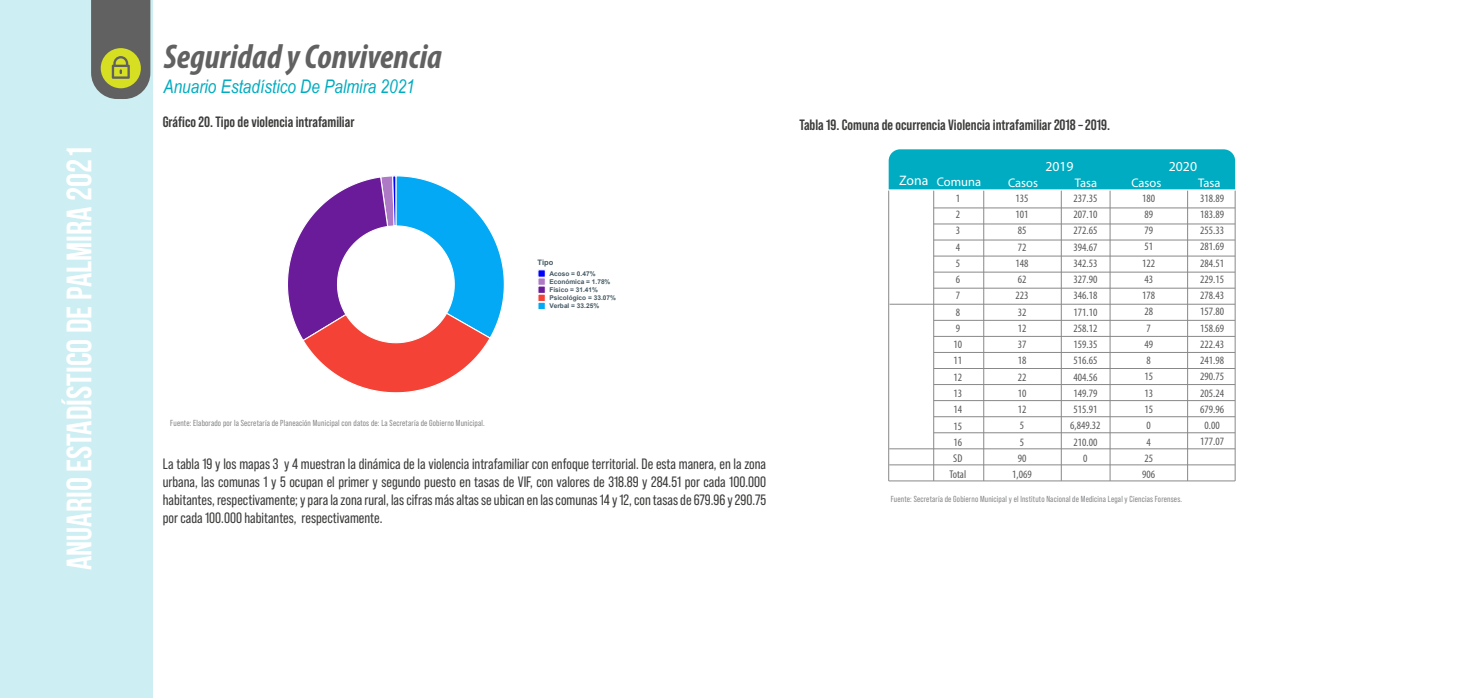
<style>
.page{position:relative;width:1475px;height:698px;background:#fff}
.page>*{position:absolute;margin:0;border:0;box-sizing:border-box;transform-origin:0 0}
.t1{font:700 35.25px "Bebas Neue";color:#fff}
.t2{font:italic 700 condensed 34.38px "Myriad Pro";color:#616161}
.t3{font:italic 18.75px "Arial Narrow";color:#00acc1}
.t4{font:15px/18px "Bebas Neue Pro";color:#3c3c3b;text-align:justify}
.t5{font:700 15px "Bebas Neue Pro";color:#3c3c3b}
.t6{font:13.75px "Myriad Pro";color:#fff}
.t7{font:12.5px "Myriad Pro";color:#fff}
.t8{font:condensed 11.25px/16.2px "Myriad Pro";color:#58585a;text-align:center}
.t9{font:8.75px "Bebas Neue Pro";letter-spacing:.02em;color:#87888a}
.t10{font:700 7.5px "Arial";color:#455a64}
.t11{font:700 6.5px/8.1px "Arial";color:#455a64}
</style>
<div class="page">
<svg style="left:287px;top:175px;width:218px;height:218px"></svg>
<div style="left:537px;top:269px;width:9px;height:9px;background:#00f;border:1px solid #fff"></div>
<div style="left:537px;top:277px;width:9px;height:9px;background:#af7ac5;border:1px solid #fff"></div>
<div style="left:537px;top:285px;width:9px;height:9px;background:#6a1b9a;border:1px solid #fff"></div>
<div style="left:537px;top:293px;width:9px;height:9px;background:#f44336;border:1px solid #fff"></div>
<div style="left:537px;top:301px;width:9px;height:9px;background:#03a9f4;border:1px solid #fff"></div>
<div style="left:0;top:0;width:153px;height:698px;background:#cdeef2"></div>
<svg style="left:91px;top:0;width:59px;height:99px;background:#7c7f5c"></svg>
<div style="left:888px;top:149px;width:346px;height:40px;background:#00acc1"></div>
<hr style="left:933px;top:208px;width:301px;height:1px;background:#898888">
<hr style="left:933px;top:224px;width:301px;height:1px;background:#898888">
<hr style="left:933px;top:240px;width:301px;height:1px;background:#898888">
<hr style="left:933px;top:256px;width:301px;height:1px;background:#898888">
<hr style="left:933px;top:272px;width:301px;height:1px;background:#898888">
<hr style="left:933px;top:288px;width:301px;height:1px;background:#898888">
<hr style="left:889px;top:304px;width:345px;height:1px;background:#898888">
<hr style="left:933px;top:320px;width:301px;height:1px;background:#898888">
<hr style="left:933px;top:336px;width:301px;height:1px;background:#898888">
<hr style="left:933px;top:352px;width:301px;height:1px;background:#898888">
<hr style="left:933px;top:368px;width:301px;height:1px;background:#898888">
<hr style="left:933px;top:384px;width:301px;height:1px;background:#898888">
<hr style="left:933px;top:400px;width:301px;height:1px;background:#898888">
<hr style="left:933px;top:416px;width:301px;height:1px;background:#898888">
<hr style="left:933px;top:432px;width:301px;height:1px;background:#898888">
<hr style="left:889px;top:448px;width:345px;height:1px;background:#898888">
<hr style="left:889px;top:464px;width:345px;height:1px;background:#898888">
<hr style="left:888px;top:480px;width:346px;height:1px;background:#898888">
<hr style="left:933px;top:190px;width:1px;height:291px;background:#898888">
<hr style="left:983px;top:190px;width:1px;height:291px;background:#898888">
<hr style="left:1060px;top:190px;width:1px;height:291px;background:#898888">
<hr style="left:1109px;top:190px;width:1px;height:291px;background:#898888">
<hr style="left:1187px;top:190px;width:1px;height:291px;background:#898888">
<hr style="left:1234px;top:190px;width:1px;height:291px;background:#898888">
<hr style="left:888px;top:190px;width:1px;height:291px;background:#898888">
<h1 class="t1" style="left:60px;top:570px;width:426px;rotate:-90deg">Anuario Estadístico De Palmira 2021</h1>
<h2 class="t2" style="left:164px;top:35px;width:279px">Seguridad y Convivencia</h2>
<p class="t3" style="left:163px;top:73px;width:253px">Anuario Estadístico De Palmira 2021</p>
<p class="t5" style="left:163px;top:113px;width:193px">Gráfico 20. Tipo de violencia intrafamiliar</p>
<p class="t9" style="left:170px;top:418px;width:316px">Fuente: Elaborado por la Secretaría de Planeación Municipal con datos de: La Secretaría de Gobierno Municipal.</p>
<p class="t10" style="left:537px;top:257px;width:17px">Tipo</p>
<p class="t11" style="left:549px;top:269px;width:68px">Acoso = 0.47%<br>Económica = 1.78%<br>Físico = 31.41%<br>Psicológico = 33.07%<br>Verbal = 33.25%</p>
<p class="t4" style="left:163px;top:454px;width:605px">La tabla 19 y los mapas 3 y 4 muestran la dinámica de la violencia intrafamiliar con enfoque territorial. De esta manera, en la zona urbana, las comunas 1 y 5 ocupan el primer y segundo puesto en tasas de VIF, con valores de 318.89 y 284.51 por cada 100.000 habitantes, respectivamente; y para la zona rural, las cifras más altas se ubican en las comunas 14 y 12, con tasas de 679.96 y 290.75 por cada 100.000 habitantes, respectivamente.</p>
<p class="t5" style="left:799px;top:117px;width:312px">Tabla 19. Comuna de ocurrencia Violencia intrafamiliar 2018 – 2019.</p>
<p class="t6" style="left:1045px;top:157px;width:30px">2019</p>
<p class="t6" style="left:1168px;top:157px;width:30px">2020</p>
<p class="t6" style="left:899px;top:172px;width:31px">Zona</p>
<p class="t7" style="left:936px;top:174px;width:46px">Comuna</p>
<p class="t7" style="left:1007px;top:175px;width:31px">Casos</p>
<p class="t8" style="left:949px;top:190px;width:18px">1<br>2<br>3<br>4<br>5<br>6<br>7<br>8<br>9<br>10<br>11<br>12<br>13<br>14<br>15<br>16<br>SD<br>Total</p>
<p class="t8" style="left:1012px;top:190px;width:21px">135<br>101<br>85<br>72<br>148<br>62<br>223<br>32<br>12<br>37<br>18<br>22<br>10<br>12<br>5<br>5<br>90<br>1,069</p>
<p class="t8" style="left:1070px;top:190px;width:32px">237.35<br>207.10<br>272.65<br>394.67<br>342.53<br>327.90<br>346.18<br>171.10<br>258.12<br>159.35<br>516.65<br>404.56<br>149.79<br>515.91<br>6,849.32<br>210.00<br>0</p>
<p class="t8" style="left:1142px;top:190px;width:14px">180<br>89<br>79<br>51<br>122<br>43<br>178<br>28<br>7<br>49<br>8<br>15<br>13<br>15<br>0<br>4<br>25<br>906</p>
<p class="t8" style="left:1200px;top:189px;width:25px">318.89<br>183.89<br>255.33<br>281.69<br>284.51<br>229.15<br>278.43<br>157.80<br>158.69<br>222.43<br>241.98<br>290.75<br>205.24<br>679.96<br>0.00<br>177.07</p>
<p class="t7" style="left:1131px;top:175px;width:31px">Casos</p>
<p class="t7" style="left:1197px;top:175px;width:24px">Tasa</p>
<p class="t7" style="left:1074px;top:175px;width:24px">Tasa</p>
<p class="t9" style="left:890px;top:493px;width:293px">Fuente: Secretaría de Gobierno Municipal y el Instituto Nacional de Medicina Legal y Ciencias Forenses.</p>
</div>
